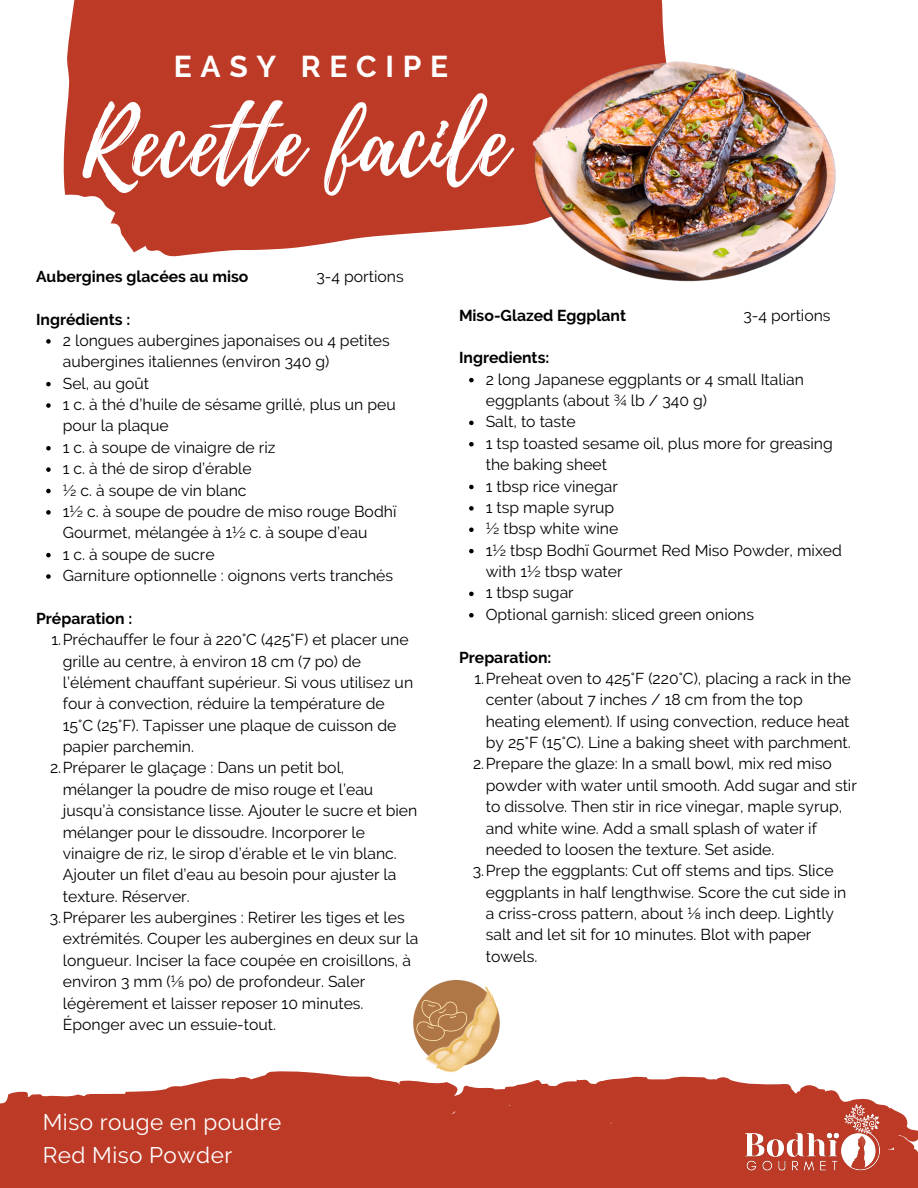
<style>
.page{position:relative;width:918px;height:1188px;background:#fff}
.page>*{position:absolute;margin:0;border:0;box-sizing:border-box;transform-origin:0 0}
.t1{font:91.65px "Playlist Script";color:#fff}
.t2{font:700 30px "Raleway";letter-spacing:.29em;color:#fff}
.t3{font:22.5px/33.8px "Raleway";letter-spacing:.02em;color:#fff}
.t4{font:15.75px/21.3px "Raleway";color:#000}
.t5{font:700 15.75px "Raleway";color:#000}
</style>
<div class="page">
<svg style="left:0;top:1071px;width:918px;height:117px;background:#c55342"></svg>
<svg style="left:63px;top:0;width:603px;height:257px;background:#c24a38"></svg>
<svg style="left:46px;top:339px;width:5px;height:5px"></svg>
<svg style="left:46px;top:382px;width:5px;height:4px"></svg>
<svg style="left:46px;top:403px;width:5px;height:5px"></svg>
<svg style="left:46px;top:446px;width:5px;height:5px"></svg>
<svg style="left:46px;top:467px;width:5px;height:5px"></svg>
<svg style="left:46px;top:489px;width:5px;height:4px"></svg>
<svg style="left:46px;top:510px;width:5px;height:5px"></svg>
<svg style="left:46px;top:553px;width:5px;height:4px"></svg>
<svg style="left:46px;top:574px;width:5px;height:5px"></svg>
<svg style="left:469px;top:378px;width:5px;height:4px"></svg>
<svg style="left:469px;top:421px;width:5px;height:4px"></svg>
<svg style="left:469px;top:442px;width:5px;height:5px"></svg>
<svg style="left:469px;top:485px;width:5px;height:4px"></svg>
<svg style="left:469px;top:506px;width:5px;height:5px"></svg>
<svg style="left:469px;top:528px;width:5px;height:4px"></svg>
<svg style="left:469px;top:549px;width:5px;height:4px"></svg>
<svg style="left:469px;top:592px;width:5px;height:4px"></svg>
<svg style="left:469px;top:613px;width:5px;height:5px"></svg>
<img style="left:526px;top:54px;width:310px;height:228px">
<img style="left:436px;top:981px;width:41px;height:4px">
<img style="left:409px;top:985px;width:97px;height:95px">
<img style="left:745px;top:1105px;width:134px;height:65px">
<h2 class="t2" style="left:174px;top:49px;width:276px">EASY RECIPE</h2>
<p class="t1" style="left:83px;top:78px;width:427px">Recette facile</p>
<p class="t5" style="left:36px;top:267px;width:214px">Aubergines glacées au miso</p>
<p class="t4" style="left:316px;top:266px;width:89px">3-4 portions</p>
<h1 class="t5" style="left:36px;top:310px;width:96px">Ingrédients :</h1>
<p class="t4" style="left:63px;top:330px;width:329px">2 longues aubergines japonaises ou 4 petites aubergines italiennes (environ 340 g)</p>
<h4 class="t4" style="left:63px;top:372px;width:88px">Sel, au goût</h4>
<p class="t4" style="left:63px;top:394px;width:334px">1 c. à thé d’huile de sésame grillé, plus un peu pour la plaque</p>
<p class="t4" style="left:63px;top:437px;width:214px">1 c. à soupe de vinaigre de riz</p>
<p class="t4" style="left:63px;top:458px;width:190px">1 c. à thé de sirop d’érable</p>
<p class="t4" style="left:63px;top:479px;width:185px">½ c. à soupe de vin blanc</p>
<p class="t4" style="left:63px;top:501px;width:335px">1½ c. à soupe de poudre de miso rouge Bodhï<br>Gourmet, mélangée à 1½ c. à soupe d’eau</p>
<p class="t4" style="left:63px;top:543px;width:153px">1 c. à soupe de sucre</p>
<p class="t4" style="left:63px;top:565px;width:332px">Garniture optionnelle : oignons verts tranchés</p>
<p class="t5" style="left:36px;top:609px;width:98px">Préparation :</p>
<p class="t4" style="left:63px;top:629px;width:352px;text-indent:-11px">1.Préchauffer le four à 220°C (425°F) et placer une grille au centre, à environ 18 cm (7 po) de l’élément chauffant supérieur. Si vous utilisez un four à convection, réduire la température de 15°C (25°F). Tapisser une plaque de cuisson de papier parchemin.</p>
<h4 class="t4" style="left:63px;top:757px;width:356px;text-indent:-13px">2.Préparer le glaçage : Dans un petit bol, mélanger la poudre de miso rouge et l’eau jusqu’à consistance lisse. Ajouter le sucre et bien mélanger pour le dissoudre. Incorporer le vinaigre de riz, le sirop d’érable et le vin blanc.<br>Ajouter un filet d’eau au besoin pour ajuster la texture. Réserver.</h4>
<p class="t4" style="left:63px;top:907px;width:357px;text-indent:-13px">3.Préparer les aubergines : Retirer les tiges et les extrémités. Couper les aubergines en deux sur la longueur. Inciser la face coupée en croisillons, à environ 3 mm (⅛ po) de profondeur. Saler légèrement et laisser reposer 10 minutes.<br>Éponger avec un essuie-tout.</p>
<p class="t3" style="left:43px;top:1105px;width:240px">Miso rouge en poudre<br>Red Miso Powder</p>
<p class="t5" style="left:459px;top:306px;width:169px">Miso-Glazed Eggplant</p>
<p class="t4" style="left:743px;top:304px;width:89px">3-4 portions</p>
<p class="t5" style="left:459px;top:348px;width:92px">Ingredients:</p>
<p class="t4" style="left:486px;top:368px;width:320px">2 long Japanese eggplants or 4 small Italian eggplants (about ¾ lb / 340 g)</p>
<h4 class="t4" style="left:486px;top:411px;width:91px">Salt, to taste</h4>
<p class="t4" style="left:486px;top:433px;width:349px">1 tsp toasted sesame oil, plus more for greasing the baking sheet</p>
<p class="t4" style="left:486px;top:475px;width:134px">1 tbsp rice vinegar</p>
<p class="t4" style="left:486px;top:497px;width:130px">1 tsp maple syrup</p>
<p class="t4" style="left:486px;top:518px;width:134px">½ tbsp white wine</p>
<p class="t4" style="left:486px;top:539px;width:358px">1½ tbsp Bodhï Gourmet Red Miso Powder, mixed with 1½ tbsp water</p>
<p class="t4" style="left:486px;top:582px;width:90px">1 tbsp sugar</p>
<p class="t4" style="left:486px;top:604px;width:270px">Optional garnish: sliced green onions</p>
<p class="t5" style="left:459px;top:648px;width:94px">Preparation:</p>
<p class="t4" style="left:486px;top:668px;width:367px;text-indent:-11px">1.Preheat oven to 425°F (220°C), placing a rack in the center (about 7 inches / 18 cm from the top heating element). If using convection, reduce heat by 25°F (15°C). Line a baking sheet with parchment.</p>
<h4 class="t4" style="left:486px;top:753px;width:373px;text-indent:-13px">2.Prepare the glaze: In a small bowl, mix red miso powder with water until smooth. Add sugar and stir to dissolve. Then stir in rice vinegar, maple syrup, and white wine. Add a small splash of water if needed to loosen the texture. Set aside.</h4>
<p class="t4" style="left:486px;top:860px;width:362px;text-indent:-13px">3.Prep the eggplants: Cut off stems and tips. Slice eggplants in half lengthwise. Score the cut side in a criss-cross pattern, about ⅛ inch deep. Lightly salt and let sit for 10 minutes. Blot with paper towels.</p>
</div>
